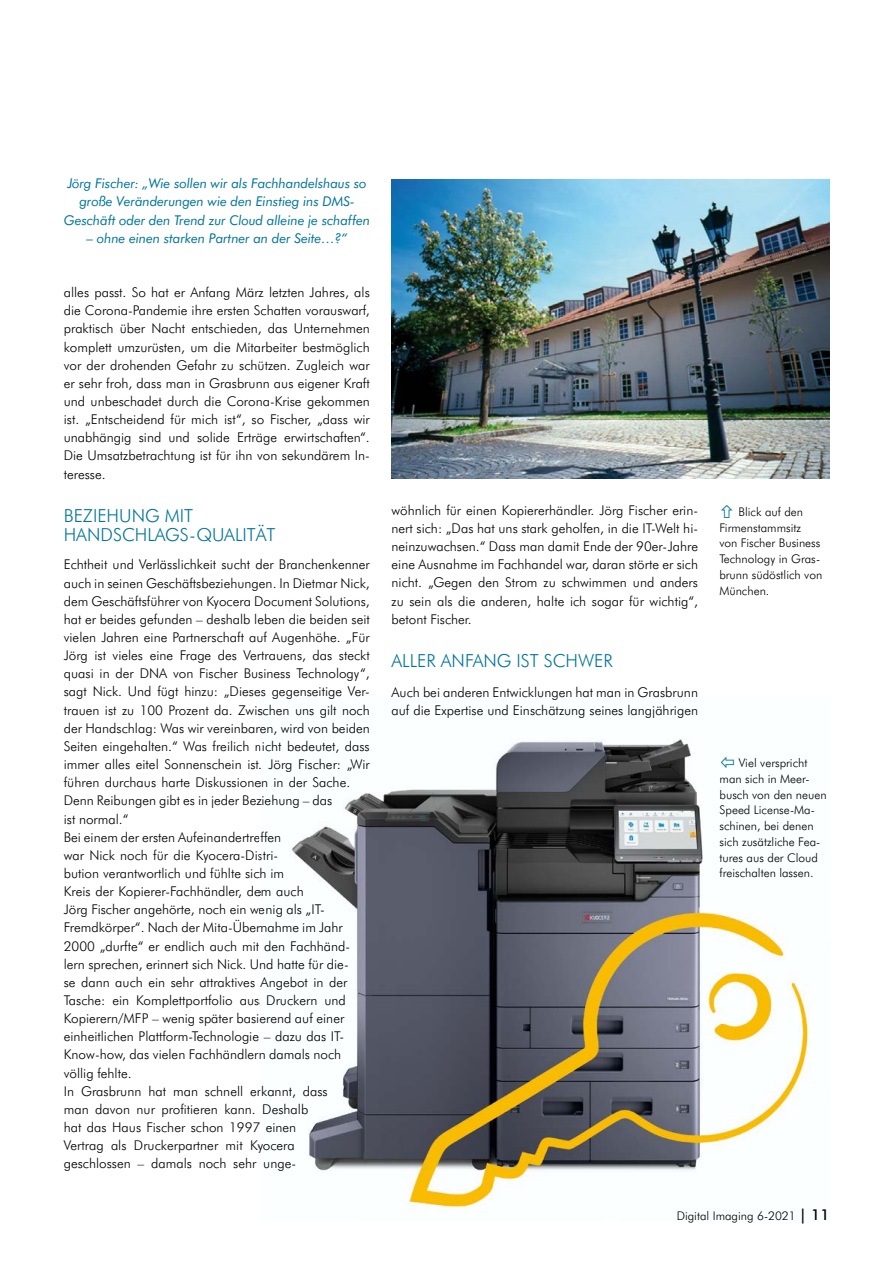
<style>
.page{position:relative;width:893px;height:1263px;background:#fff}
.page>*{position:absolute;margin:0;border:0;box-sizing:border-box;transform-origin:0 0}
.t1{font:300 18px/19.5px "Futura BT";color:#007499}
.t2{font:300 13.5px/18.1px "Futura BT";color:#000;text-align:justify}
.t3{font:italic 13.5px/18.1px "Futura BT";letter-spacing:-.01em;color:#007499;text-align:center}
.t4{font:300 12px/15.8px "Futura BT";color:#000}
.s1{font-weight:500;font-size:15px}
</style>
<div class="page">
<img style="left:392px;top:179px;width:437px;height:300px">
<img style="left:291px;top:738px;width:520px;height:471px">
<svg style="left:721px;top:756px;width:13px;height:12px"></svg>
<p class="t3" style="left:64px;top:174px;width:308px">Jörg Fischer: „Wie sollen wir als Fachhandelshaus so große Veränderungen wie den Einstieg ins DMS-<br>Geschäft oder den Trend zur Cloud alleine je schaffen</p>
<p class="t3" style="left:87px;top:229px;width:263px">– ohne einen starken Partner an der Seite…?“</p>
<p class="t2" style="left:64px;top:283px;width:308px">alles passt. So hat er Anfang März letzten Jahres, als die Corona-Pandemie ihre ersten Schatten vorauswarf, praktisch über Nacht entschieden, das Unternehmen komplett umzurüsten, um die Mitarbeiter bestmöglich vor der drohenden Gefahr zu schützen. Zugleich war er sehr froh, dass man in Grasbrunn aus eigener Kraft und unbeschadet durch die Corona-Krise gekommen ist. „Entscheidend für mich ist“, so Fischer, „dass wir unabhängig sind und solide Erträge erwirtschaften“.<br>Die Umsatzbetrachtung ist für ihn von sekundärem In&shy;teresse.</p>
<h1 class="t1" style="left:64px;top:505px;width:213px">BEZIEHUNG MIT<br>HANDSCHLAGS-QUALITÄT</h1>
<p class="t2" style="left:64px;top:555px;width:308px;text-align:left">Echtheit und Verlässlichkeit sucht der Branchenkenner auch in seinen Geschäftsbeziehungen. In Dietmar Nick, dem Geschäftsführer von Kyocera Document Solutions, hat er beides gefunden – deshalb leben die beiden seit vielen Jahren eine Partnerschaft auf Augenhöhe. „Für Jörg ist vieles eine Frage des Vertrauens, das steckt quasi in der DNA von Fischer Business Technology“, sagt Nick. Und fügt hinzu: „Dieses gegenseitige Ver&shy;trauen ist zu 100 Prozent da. Zwischen uns gilt noch der Handschlag: Was wir vereinbaren, wird von beiden Seiten eingehalten.“ Was freilich nicht bedeutet, dass immer alles eitel Sonnenschein ist. Jörg Fischer: „Wir führen durchaus harte Diskussionen in der Sache.<br>Denn Reibungen gibt es in jeder Beziehung – das<br>ist normal.“<br>Bei einem der ersten Aufeinandertreffen<br>war Nick noch für die Kyocera-Distri-<br>bution verantwortlich und fühlte sich im<br>Kreis der Kopierer-Fachhändler, dem auch<br>Jörg Fischer angehörte, noch ein wenig als „IT-Fremdkörper“. Nach der Mita-Übernahme im Jahr 2000 „durfte“ er endlich auch mit den Fachhänd&shy;lern sprechen, erinnert sich Nick. Und hatte für die-<br>se dann auch ein sehr attraktives Angebot in der Tasche: ein Komplettportfolio aus Druckern und Kopierern/MFP – wenig später basierend auf einer einheitlichen Plattform-Technologie – dazu das IT-Know-how, das vielen Fachhändlern damals noch völlig fehlte.<br>In Grasbrunn hat man schnell erkannt, dass<br>man davon nur profitieren kann. Deshalb<br>hat das Haus Fischer schon 1997 einen<br>Vertrag als Druckerpartner mit Kyocera<br>geschlossen – damals noch sehr unge-</p>
<p class="t2" style="left:392px;top:501px;width:308px">wöhnlich für einen Kopiererhändler. Jörg Fischer erin&shy;nert sich: „Das hat uns stark geholfen, in die IT-Welt hi&shy;neinzuwachsen.“ Dass man damit Ende der 90er-Jahre eine Ausnahme im Fachhandel war, daran störte er sich nicht. „Gegen den Strom zu schwimmen und anders zu sein als die anderen, halte ich sogar für wichtig“, betont Fischer.</p>
<h1 class="t1" style="left:392px;top:650px;width:223px">ALLER ANFANG IST SCHWER</h1>
<p class="t2" style="left:392px;top:682px;width:308px">Auch bei anderen Entwicklungen hat man in Grasbrunn auf die Expertise und Einschätzung seines langjährigen</p>
<p class="t4" style="left:719px;top:504px;width:104px;text-indent:19px">Blick auf den<br>Firmenstammsitz<br>von Fischer Business<br>Technology in Gras&shy;brunn südöstlich von<br>München.</p>
<p class="t4" style="left:720px;top:755px;width:109px;text-indent:19px">Viel verspricht man sich in Meer&shy;busch von den neuen<br>Speed License-Ma&shy;schinen, bei denen sich zusätzliche Fea&shy;tures aus der Cloud freischalten lassen.</p>
<p class="t4" style="left:677px;top:1208px;width:154px">Digital Imaging 6-2021 <span class="s1">| 11</span></p>
</div>
